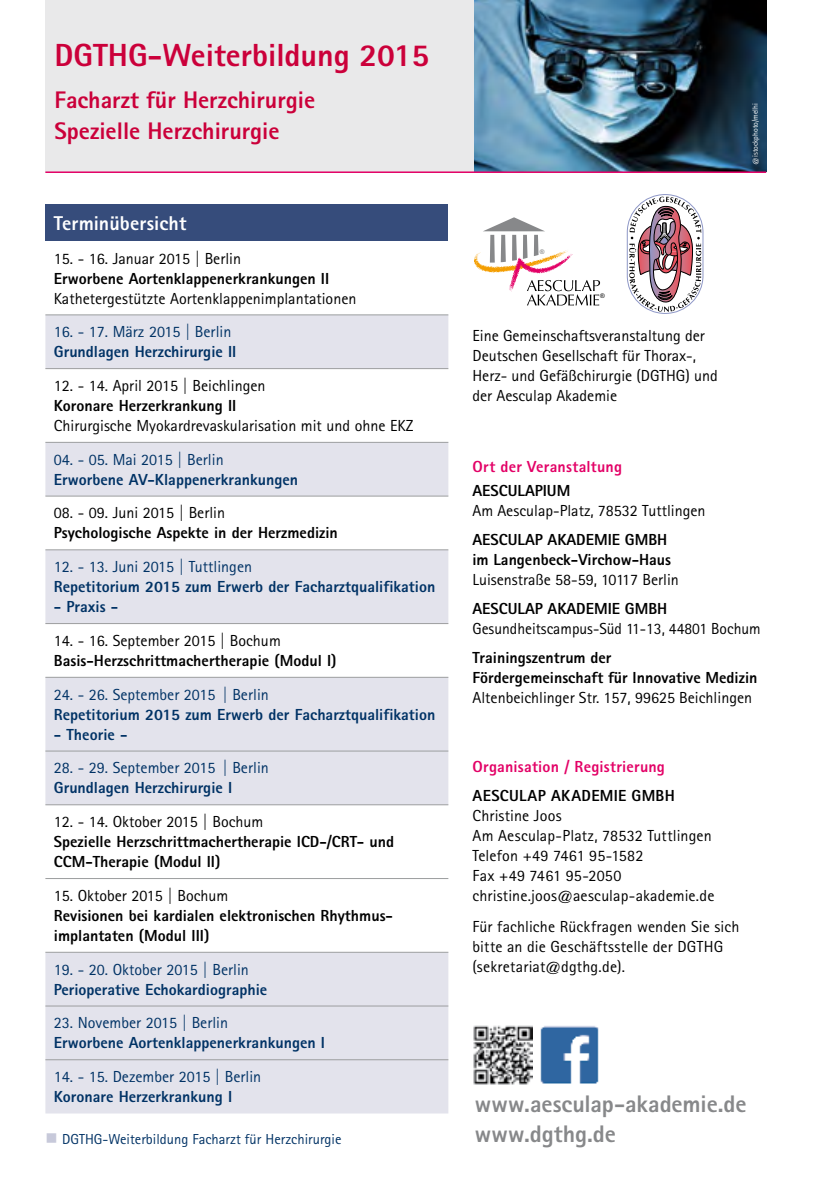
<style>
.page{position:relative;width:840px;height:1191px;background:#fff}
.page>*{position:absolute;margin:0;border:0;box-sizing:border-box;transform-origin:0 0}
.t1{font:800 32px "Rotis Sans Serif Pro";color:#cb003a}
.t2{font:800 24px/30.8px "Rotis Sans Serif Pro";color:#cb003a}
.t3{font:800 24px/30px "Rotis Sans Serif Pro";letter-spacing:-.005em;color:#87888a}
.t4{font:800 20px "Rotis Sans Serif Pro";letter-spacing:.005em;color:#fff}
.t5{font:16px/20px "Rotis Sans Serif Pro";color:#000}
.t6{font:800 16px/20px "Rotis Sans Serif Pro";color:#000}
.t7{font:800 16px "Rotis Sans Serif Pro";color:#003265}
.t8{font:16px "Rotis Sans Serif Pro";color:#003265}
.t9{font:800 16px "Rotis Sans Serif Pro";letter-spacing:.01em;color:#e30066}
.t10{font:14.4px "Rotis Sans Serif Pro";color:#003265}
.t11{font:7.6px "Rotis Sans Serif Pro";color:#fff}
.t12{font:6.4px "Arial";color:#000}
.t13{font:6.4px "Arial";color:#707172}
.s1{color:#c7c9da}
</style>
<div class="page">
<div style="left:45px;top:0;width:432px;height:172px;background:#e9e9ea"></div>
<img style="left:474px;top:0;width:291px;height:171px">
<div style="left:45px;top:205px;width:403px;height:36px;background:#364c7b"></div>
<svg style="left:45px;top:315px;width:403px;height:798px;fill:#e3e3ec"></svg>
<hr style="left:45px;top:314px;width:403px;height:1px;background:#9c9e9f">
<hr style="left:45px;top:368px;width:403px;height:1px;background:#9c9e9f">
<hr style="left:45px;top:442px;width:403px;height:1px;background:#9c9e9f">
<hr style="left:45px;top:495px;width:403px;height:1px;background:#9c9e9f">
<hr style="left:45px;top:549px;width:403px;height:1px;background:#9c9e9f">
<hr style="left:45px;top:623px;width:403px;height:1px;background:#9c9e9f">
<hr style="left:45px;top:677px;width:403px;height:1px;background:#9c9e9f">
<hr style="left:45px;top:750px;width:403px;height:1px;background:#9c9e9f">
<hr style="left:45px;top:804px;width:403px;height:1px;background:#9c9e9f">
<hr style="left:45px;top:878px;width:403px;height:1px;background:#9c9e9f">
<hr style="left:45px;top:951px;width:403px;height:1px;background:#9c9e9f">
<hr style="left:45px;top:1005px;width:403px;height:1px;background:#9c9e9f">
<hr style="left:45px;top:1059px;width:403px;height:1px;background:#9c9e9f">
<img style="left:540px;top:1026px;width:59px;height:58px">
<img style="left:473px;top:1025px;width:59px;height:59px">
<hr style="left:45px;top:171px;width:720px;height:2px;background:#e30066">
<svg style="left:626px;top:194px;width:77px;height:120px"></svg>
<svg style="left:474px;top:217px;width:125px;height:88px"></svg>
<h1 class="t1" style="left:54px;top:35px;width:376px">DGTHG-Weiterbildung 2015</h1>
<h2 class="t2" style="left:54px;top:85px;width:262px">Facharzt für Herzchirurgie<br>Spezielle Herzchirurgie</h2>
<p class="t4" style="left:54px;top:210px;width:134px">Terminübersicht</p>
<p class="t5" style="left:54px;top:248px;width:189px">15. - 16. Januar 2015 | Berlin</p>
<p class="t6" style="left:54px;top:268px;width:277px">Erworbene Aortenklappenerkrankungen II</p>
<p class="t5" style="left:54px;top:288px;width:304px">Kathetergestützte Aortenklappenimplantationen</p>
<p class="t8" style="left:54px;top:322px;width:179px">16. - 17. März 2015 | Berlin</p>
<p class="t7" style="left:54px;top:342px;width:184px">Grundlagen Herzchirurgie II</p>
<p class="t5" style="left:54px;top:376px;width:213px">12. - 14. April 2015 | Beichlingen</p>
<p class="t6" style="left:54px;top:395px;width:184px">Koronare Herzerkrankung II</p>
<p class="t5" style="left:54px;top:416px;width:361px">Chirurgische Myokardrevaskularisation mit und ohne EKZ</p>
<p class="t8" style="left:54px;top:450px;width:171px">04. - 05. Mai 2015 | Berlin</p>
<p class="t7" style="left:54px;top:469px;width:246px">Erworbene AV-Klappenerkrankungen</p>
<p class="t5" style="left:54px;top:503px;width:173px">08. - 09. Juni 2015 | Berlin</p>
<p class="t6" style="left:54px;top:523px;width:285px">Psychologische Aspekte in der Herzmedizin</p>
<p class="t8" style="left:54px;top:557px;width:200px">12. - 13. Juni 2015 | Tuttlingen</p>
<p class="t7" style="left:54px;top:576px;width:383px">Repetitorium 2015 zum Erwerb der Facharztqualifikation</p>
<p class="t7" style="left:54px;top:596px;width:66px">- Praxis -</p>
<p class="t5" style="left:54px;top:630px;width:228px">14. - 16. September 2015 | Bochum</p>
<p class="t6" style="left:54px;top:650px;width:284px">Basis-Herzschrittmachertherapie (Modul I)</p>
<p class="t8" style="left:54px;top:685px;width:216px">24. - 26. September 2015 | Berlin</p>
<p class="t7" style="left:54px;top:704px;width:383px">Repetitorium 2015 zum Erwerb der Facharztqualifikation</p>
<p class="t7" style="left:54px;top:724px;width:75px">- Theorie -</p>
<p class="t8" style="left:54px;top:758px;width:216px">28. - 29. September 2015 | Berlin</p>
<p class="t7" style="left:54px;top:778px;width:180px">Grundlagen Herzchirurgie I</p>
<p class="t5" style="left:54px;top:812px;width:211px">12. - 14. Oktober 2015 | Bochum</p>
<p class="t6" style="left:54px;top:831px;width:341px">Spezielle Herzschrittmachertherapie ICD-/CRT- und<br>CCM-Therapie (Modul II)</p>
<p class="t5" style="left:54px;top:885px;width:176px">15. Oktober 2015 | Bochum</p>
<p class="t6" style="left:54px;top:905px;width:340px">Revisionen bei kardialen elektronischen Rhythmus&shy;implantaten (Modul III)</p>
<p class="t8" style="left:54px;top:959px;width:196px">19. - 20. Oktober 2015 | Berlin</p>
<p class="t7" style="left:54px;top:979px;width:215px">Perioperative Echokardiographie</p>
<p class="t8" style="left:54px;top:1013px;width:176px">23. November 2015 | Berlin</p>
<p class="t7" style="left:54px;top:1032px;width:272px">Erworbene Aortenklappenerkrankungen I</p>
<p class="t8" style="left:54px;top:1067px;width:209px">14. - 15. Dezember 2015 | Berlin</p>
<p class="t7" style="left:54px;top:1086px;width:180px">Koronare Herzerkrankung I</p>
<p class="t10" style="left:45px;top:1131px;width:297px"><span class="s1">■</span> DGTHG-Weiterbildung Facharzt für Herzchirurgie</p>
<p class="t13" style="left:539px;top:247px;width:6px">®</p>
<p class="t12" style="left:599px;top:292px;width:6px">®</p>
<p class="t5" style="left:472px;top:325px;width:247px">Eine Gemeinschaftsveranstaltung der Deutschen Gesellschaft für Thorax-, Herz- und Gefäßchirurgie (DGTHG) und der Aesculap Akademie</p>
<p class="t11" style="left:750px;top:165px;width:63px;rotate:-90deg">@istockphoto/melhi</p>
<p class="t9" style="left:472px;top:456px;width:151px">Ort der Veranstaltung</p>
<p class="t6" style="left:472px;top:481px;width:99px">AESCULAPIUM</p>
<p class="t5" style="left:472px;top:501px;width:234px">Am Aesculap-Platz, 78532 Tuttlingen</p>
<p class="t6" style="left:472px;top:529px;width:200px">AESCULAP AKADEMIE GMBH im Langenbeck-Virchow-Haus</p>
<p class="t5" style="left:472px;top:570px;width:208px">Luisenstraße 58-59, 10117 Berlin</p>
<p class="t6" style="left:472px;top:598px;width:196px">AESCULAP AKADEMIE GMBH</p>
<p class="t5" style="left:472px;top:619px;width:289px">Gesundheitscampus-Süd 11-13, 44801 Bochum</p>
<p class="t6" style="left:472px;top:647px;width:286px">Trainingszentrum der<br>Fördergemeinschaft für Innovative Medizin</p>
<p class="t5" style="left:472px;top:687px;width:281px">Altenbeichlinger Str. 157, 99625 Beichlingen</p>
<p class="t9" style="left:472px;top:756px;width:194px">Organisation / Registrierung</p>
<p class="t6" style="left:472px;top:785px;width:204px">AESCULAP AKADEMIE GMBH</p>
<p class="t5" style="left:472px;top:805px;width:243px">Christine Joos<br>Am Aesculap-Platz, 78532 Tuttlingen<br>Telefon +49 7461 95-1582<br>Fax +49 7461 95-2050 christine.joos@aesculap-akademie.de</p>
<p class="t5" style="left:472px;top:916px;width:268px">Für fachliche Rückfragen wenden Sie sich bitte an die Geschäftsstelle der DGTHG (sekretariat@dgthg.de).</p>
<h2 class="t3" style="left:474px;top:1088px;width:273px">www.aesculap-akademie.de www.dgthg.de</h2>
</div>
